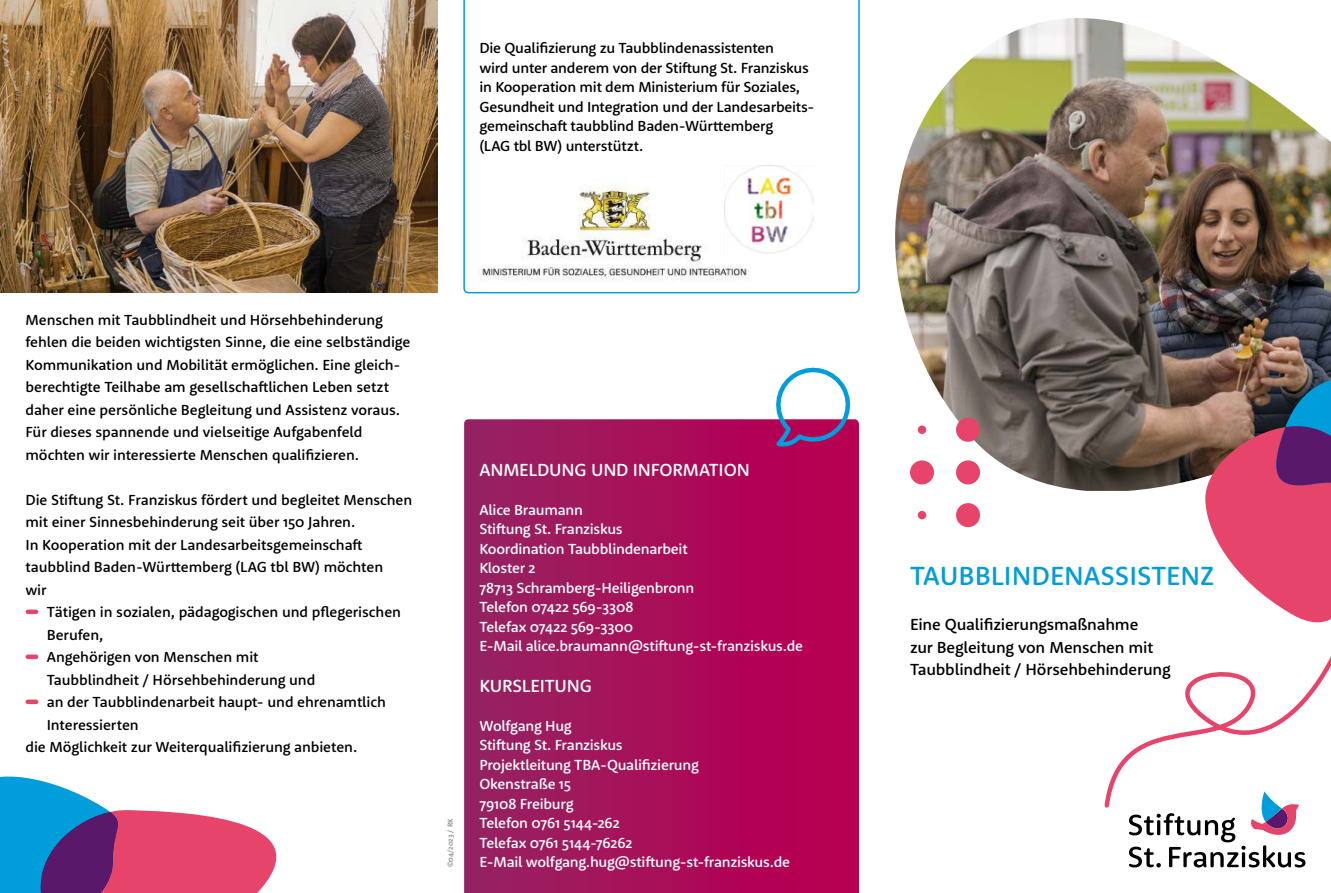
<style>
.page{position:relative;width:1331px;height:893px;background:#fff}
.page>*{position:absolute;margin:0;border:0;box-sizing:border-box;transform-origin:0 0}
.t1{font:500 27px "Rooney Sans";color:#009ddb}
.t2{font:500 18px "Rooney Sans";letter-spacing:-.01em;color:#fff}
.t3{font:500 16.5px/22.5px "Rooney Sans";letter-spacing:-.01em;color:#000}
.t4{font:500 15px/22.5px "Rooney Sans";letter-spacing:-.01em;color:#000}
.t5{font:500 15px/19.5px "Rooney Sans";letter-spacing:-.015em;color:#fff}
.t6{font:500 7.5px "Rooney Sans";color:#87888a}
</style>
<div class="page">
<img style="left:895px;top:18px;width:436px;height:473px">
<svg style="left:463px;top:0;width:397px;height:293px"></svg>
<svg style="left:1129px;top:810px;width:176px;height:57px"></svg>
<svg style="left:464px;top:419px;width:395px;height:474px;background:#a70e59"></svg>
<svg style="left:773px;top:367px;width:80px;height:81px"></svg>
<svg style="left:28px;top:610px;width:8px;height:4px"></svg>
<svg style="left:28px;top:655px;width:8px;height:4px"></svg>
<svg style="left:28px;top:700px;width:8px;height:4px"></svg>
<svg style="left:1104px;top:657px;width:227px;height:153px"></svg>
<svg style="left:0;top:776px;width:277px;height:117px"></svg>
<svg style="left:1205px;top:373px;width:126px;height:284px"></svg>
<img style="left:0;top:0;width:438px;height:293px">
<img style="left:725px;top:166px;width:88px;height:89px">
<div style="left:956px;top:503px;width:24px;height:24px;background:#e7446c;border-radius:50%"></div>
<div style="left:918px;top:511px;width:8px;height:8px;background:#e7446c;border-radius:50%"></div>
<div style="left:910px;top:460px;width:24px;height:24px;background:#e7446c;border-radius:50%"></div>
<div style="left:918px;top:425px;width:8px;height:9px;background:#e7446c;border-radius:50%"></div>
<div style="left:956px;top:460px;width:24px;height:24px;background:#e7446c;border-radius:50%"></div>
<div style="left:956px;top:418px;width:24px;height:24px;background:#e7446c;border-radius:50%"></div>
<p class="t4" style="left:479px;top:38px;width:337px;line-height:19.5px">Die Qualifizierung zu Taubblindenassistenten<br>wird unter anderem von der Stiftung St. Franziskus in Kooperation mit dem Ministerium für Soziales, Gesundheit und Integration und der Landesarbeits&shy;gemeinschaft taubblind Baden-Württemberg<br>(LAG tbl BW) unterstützt.</p>
<p class="t4" style="left:26px;top:308px;width:386px">Menschen mit Taubblindheit und Hörsehbehinderung fehlen die beiden wichtigsten Sinne, die eine selbständige Kommunikation und Mobilität ermöglichen. Eine gleich&shy;berechtigte Teilhabe am gesellschaftlichen Leben setzt daher eine persönliche Begleitung und Assistenz voraus.<br>Für dieses spannende und vielseitige Aufgabenfeld möchten wir interessierte Menschen qualifizieren.</p>
<p class="t4" style="left:26px;top:488px;width:388px">Die Stiftung St. Franziskus fördert und begleitet Menschen mit einer Sinnesbehinderung seit über 150 Jahren.<br>In Kooperation mit der Landesarbeitsgemeinschaft taubblind Baden-Württemberg (LAG tbl BW) möchten<br>wir</p>
<p class="t4" style="left:47px;top:601px;width:356px">Tätigen in sozialen, pädagogischen und pflegerischen</p>
<p class="t4" style="left:47px;top:623px;width:58px">Berufen,</p>
<p class="t4" style="left:47px;top:646px;width:213px">Angehörigen von Menschen mit</p>
<p class="t4" style="left:47px;top:668px;width:270px">Taubblindheit / Hörsehbehinderung und</p>
<p class="t4" style="left:47px;top:691px;width:341px">an der Taubblindenarbeit haupt- und ehrenamtlich</p>
<p class="t4" style="left:47px;top:713px;width:93px">Interessierten</p>
<p class="t4" style="left:26px;top:736px;width:333px">die Möglichkeit zur Weiterqualifizierung anbieten.</p>
<p class="t6" style="left:445px;top:867px;width:50px;rotate:-90deg">©04/2023 / RK</p>
<p class="t2" style="left:480px;top:458px;width:272px">ANMELDUNG UND INFORMATION</p>
<p class="t5" style="left:479px;top:500px;width:325px">Alice Braumann<br>Stiftung St. Franziskus<br>Koordination Taubblindenarbeit<br>Kloster 2<br>78713 Schramberg-Heiligenbronn<br>Telefon 07422 569-3308<br>Telefax 07422 569-3300<br>E-Mail alice.braumann@stiftung-st-franziskus.de</p>
<p class="t2" style="left:480px;top:674px;width:114px">KURSLEITUNG</p>
<p class="t5" style="left:479px;top:716px;width:312px">Wolfgang Hug<br>Stiftung St. Franziskus<br>Projektleitung TBA-Qualifizierung<br>Okenstraße 15<br>79108 Freiburg<br>Telefon 0761 5144-262<br>Telefax 0761 5144-76262<br>E-Mail wolfgang.hug@stiftung-st-franziskus.de</p>
<h1 class="t1" style="left:910px;top:558px;width:306px">TAUBBLINDENASSISTENZ</h1>
<p class="t3" style="left:910px;top:613px;width:262px">Eine Qualifizierungsmaßnahme<br>zur Begleitung von Menschen mit<br>Taubblindheit / Hörsehbehinderung</p>
</div>
